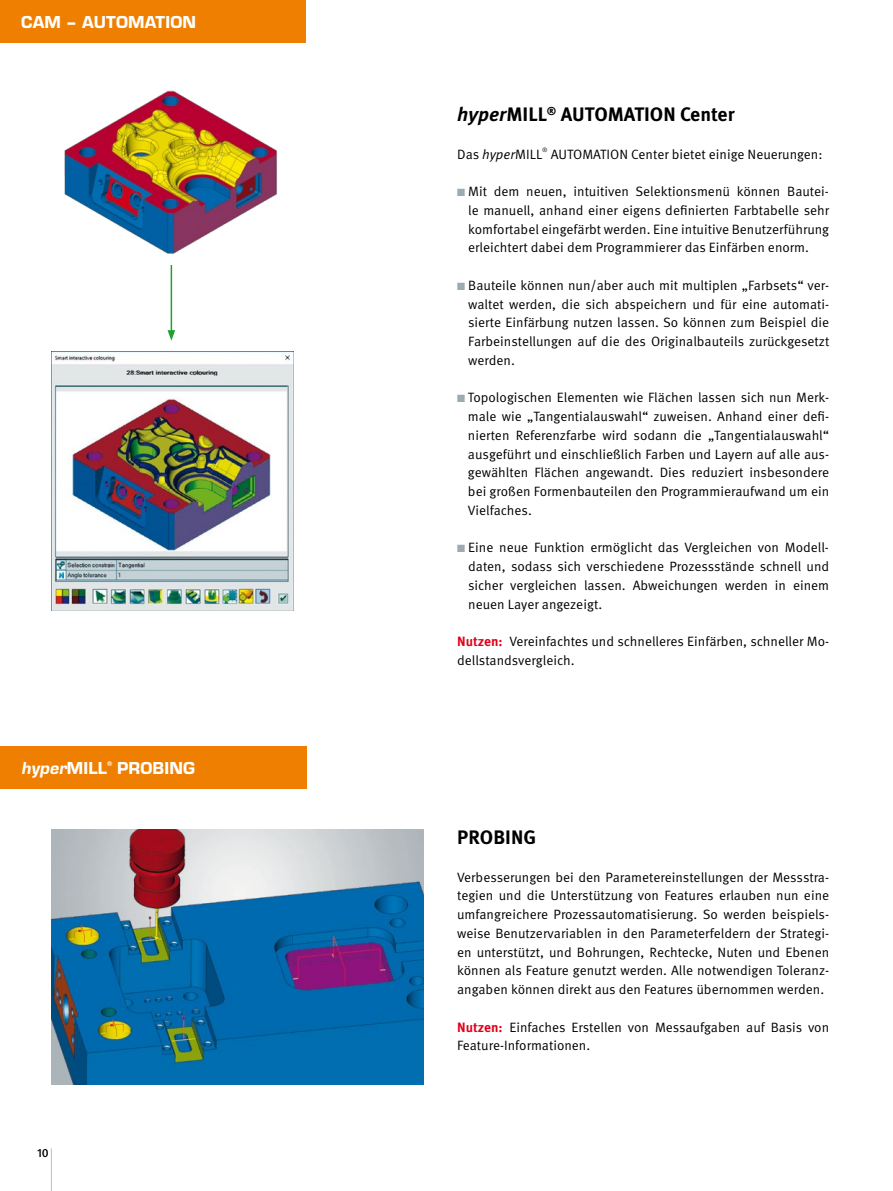
<style>
.page{position:relative;width:893px;height:1191px;background:#fff}
.page>*{position:absolute;margin:0;border:0;box-sizing:border-box;transform-origin:0 0}
.t1{font:700 19.5px "Meta Pro";color:#000}
.t2{font:800 18px "Eurostile T";letter-spacing:.01em;color:#fff}
.t3{font:italic 800 18px "Eurostile T";color:#fff}
.t4{font:13.5px/18.8px "Meta Pro";color:#000;text-align:justify}
.t5{font:500 12px "Meta Pro";color:#000}
.t6{font:800 7.05px "Eurostile T";color:#fff}
.t7{font:6.15px "Meta Pro";color:#000}
.s1{font-style:normal}
.s2{font-style:italic}
.s3{color:#9caab1}
.s4{font-weight:700;color:#e2001a}
</style>
<div class="page">
<hr style="left:51px;top:1148px;width:1px;height:43px;background:#b6c0c6">
<div style="left:0;top:0;width:306px;height:43px;background:#ee7f00"></div>
<div style="left:0;top:746px;width:306px;height:42px;background:#ee7f00"></div>
<img style="left:51px;top:829px;width:372px;height:255px">
<img style="left:64px;top:90px;width:213px;height:164px">
<hr style="left:171px;top:265px;width:1px;height:67px;background:#1fa12e">
<svg style="left:168px;top:330px;width:7px;height:11px"></svg>
<img style="left:51px;top:351px;width:242px;height:259px">
<h2 class="t2" style="left:21px;top:12px;width:176px">CAM – AUTOMATION</h2>
<h2 class="t3" style="left:21px;top:758px;width:87px">hyper<span class="s1">MILL</span></h2>
<p class="t6" style="left:107px;top:759px;width:7px">®</p>
<h2 class="t2" style="left:117px;top:758px;width:79px">PROBING</h2>
<p class="t5" style="left:37px;top:1145px;width:13px">10</p>
<h1 class="t1" style="left:457px;top:102px;width:279px"><span class="s2">hyper</span>MILL<sup>®</sup> AUTOMATION Center</h1>
<p class="t4" style="left:457px;top:145px;width:87px">Das <span class="s2">hyper</span>MILL</p>
<p class="t7" style="left:542px;top:146px;width:7px">®</p>
<p class="t4" style="left:551px;top:145px;width:273px">AUTOMATION Center bietet einige Neuerungen:</p>
<p class="t4" style="left:468px;top:182px;width:362px;text-indent:-11px"><span class="s3">■</span> Mit dem neuen, intuitiven Selektionsmenü können Bautei&shy;le manuell, anhand einer eigens definierten Farbtabelle sehr komfortabel eingefärbt werden. Eine intuitive Benutzerführung erleichtert dabei dem Programmierer das Einfärben enorm.</p>
<p class="t4" style="left:468px;top:276px;width:363px;text-indent:-11px"><span class="s3">■</span> Bauteile können nun/aber auch mit multiplen „Farbsets“ ver&shy;waltet werden, die sich abspeichern und für eine automati&shy;sierte Einfärbung nutzen lassen. So können zum Beispiel die Farbeinstellungen auf die des Originalbauteils zurückgesetzt werden.</p>
<p class="t4" style="left:468px;top:388px;width:363px;text-indent:-11px"><span class="s3">■</span> Topologischen Elementen wie Flächen lassen sich nun Merk&shy;male wie „Tangentialauswahl“ zuweisen. Anhand einer defi&shy;nierten Referenzfarbe wird sodann die „Tangentialauswahl“ ausgeführt und einschließlich Farben und Layern auf alle aus&shy;gewählten Flächen angewandt. Dies reduziert insbesondere bei großen Formenbauteilen den Programmieraufwand um ein Vielfaches.</p>
<p class="t4" style="left:468px;top:538px;width:362px;text-align:left;text-indent:-11px"><span class="s3">■</span> Eine neue Funktion ermöglicht das Vergleichen von Modell&shy;daten, sodass sich verschiedene Prozessstände schnell und sicher vergleichen lassen. Abweichungen werden in einem neuen Layer angezeigt.</p>
<p class="t4" style="left:457px;top:632px;width:374px"><span class="s4">Nutzen:</span> Vereinfachtes und schnelleres Einfärben, schneller Mo&shy;dellstandsvergleich.</p>
<h1 class="t1" style="left:457px;top:825px;width:80px">PROBING</h1>
<p class="t4" style="left:457px;top:867px;width:374px">Verbesserungen bei den Parametereinstellungen der Messstra&shy;tegien und die Unterstützung von Features erlauben nun eine umfangreichere Prozessautomatisierung. So werden beispiels&shy;weise Benutzervariablen in den Parameterfeldern der Strategi&shy;en unterstützt, und Bohrungen, Rechtecke, Nuten und Ebenen können als Feature genutzt werden. Alle notwendigen Toleranz&shy;angaben können direkt aus den Features übernommen werden.</p>
<p class="t4" style="left:457px;top:1017px;width:374px"><span class="s4">Nutzen:</span> Einfaches Erstellen von Messaufgaben auf Basis von<br>Feature-Informationen.</p>
</div>
